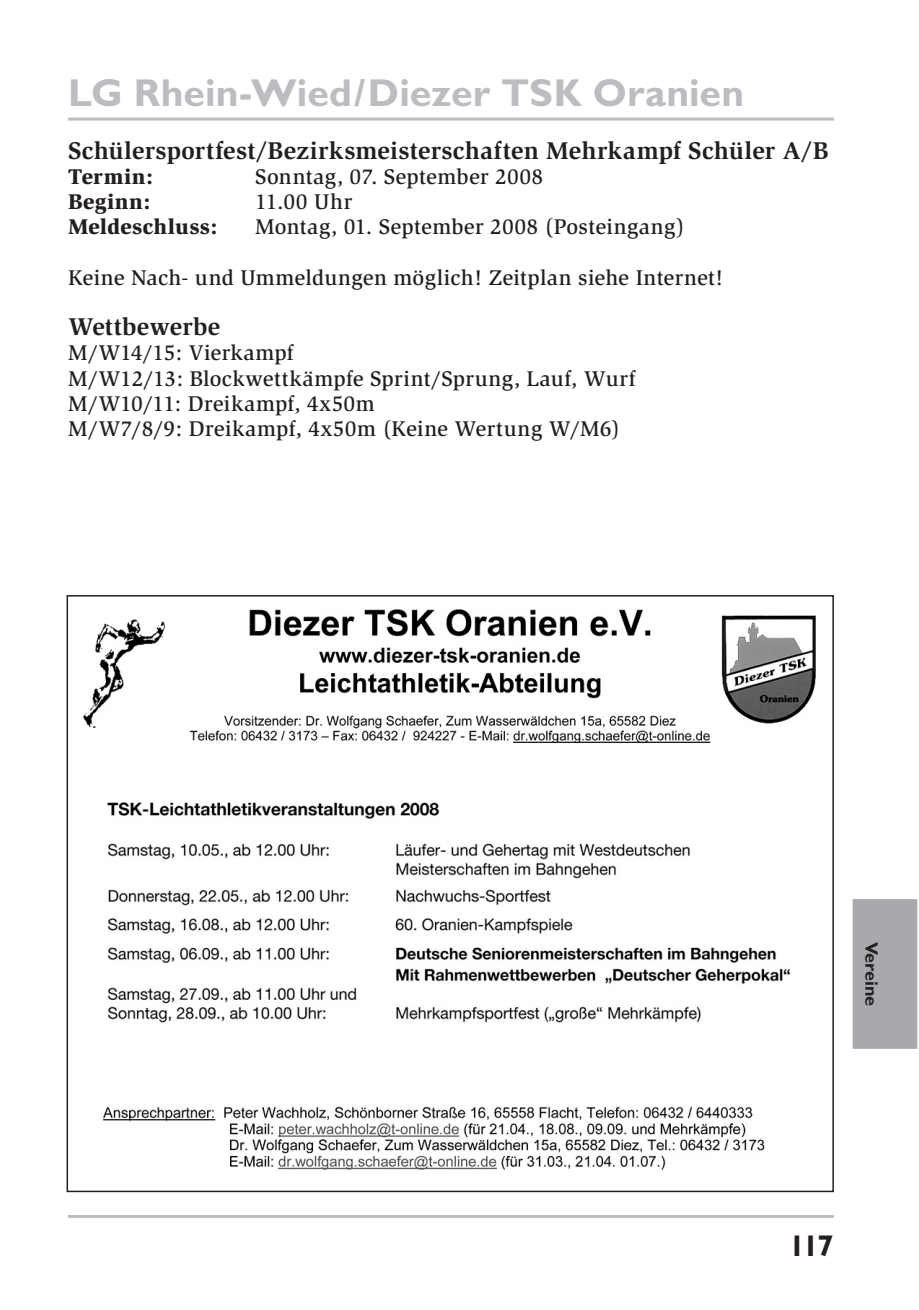
<style>
.page{position:relative;width:919px;height:1310px;background:#fff}
.page>*{position:absolute;margin:0;border:0;box-sizing:border-box;transform-origin:0 0}
.t1{font:700 39px "Gill Sans";letter-spacing:.005em;color:#bcbdc0}
.t2{font:700 30px "Gill Sans";color:#231f20}
.t3{font:700 24.9px "Slimbach";letter-spacing:.005em;color:#231f20}
.t4{font:500 21.9px/25.2px "Slimbach";letter-spacing:.015em;color:#231f20}
.t5{font:900 21.9px "Slimbach";letter-spacing:.02em;color:#231f20}
.t6{font:700 18px "Gill Sans";color:#231f20}
</style>
<div class="page">
<img style="left:82px;top:609px;width:734px;height:561px">
<hr style="left:68px;top:118px;width:765px;height:3px;background:#bcbdc0">
<hr style="left:68px;top:1215px;width:765px;height:3px;background:#bcbdc0">
<div style="left:851px;top:898px;width:67px;height:151px;background:#a8a9ad"></div>
<div style="left:850px;top:897px;width:68px;height:153px;border:2px solid #fff"></div>
<h1 class="t1" style="left:68px;top:70px;width:677px">LG Rhein-Wied/Diezer TSK Oranien</h1>
<p class="t3" style="left:68px;top:135px;width:761px">Schülersportfest/Bezirksmeisterschaften Mehrkampf Schüler A/B</p>
<p class="t5" style="left:68px;top:163px;width:86px">Termin:</p>
<p class="t4" style="left:255px;top:164px;width:289px">Sonntag, 07. September 2008</p>
<p class="t5" style="left:68px;top:188px;width:84px">Beginn:</p>
<p class="t4" style="left:255px;top:189px;width:98px">11.00 Uhr</p>
<p class="t5" style="left:68px;top:213px;width:151px">Meldeschluss:</p>
<p class="t4" style="left:255px;top:214px;width:431px">Montag, 01. September 2008 (Posteingang)</p>
<p class="t4" style="left:68px;top:264px;width:656px">Keine Nach- und Ummeldungen möglich! Zeitplan siehe Internet!</p>
<p class="t3" style="left:68px;top:312px;width:154px">Wettbewerbe</p>
<p class="t4" style="left:68px;top:340px;width:569px">M/W14/15: Vierkampf<br>M/W12/13: Blockwettkämpfe Sprint/Sprung, Lauf, Wurf M/W10/11: Dreikampf, 4x50m<br>M/W7/8/9: Dreikampf, 4x50m (Keine Wertung W/M6)</p>
<p class="t6" style="left:882px;top:942px;width:66px;rotate:90deg">Vereine</p>
<h2 class="t2" style="left:788px;top:1228px;width:46px">117</h2>
</div>
